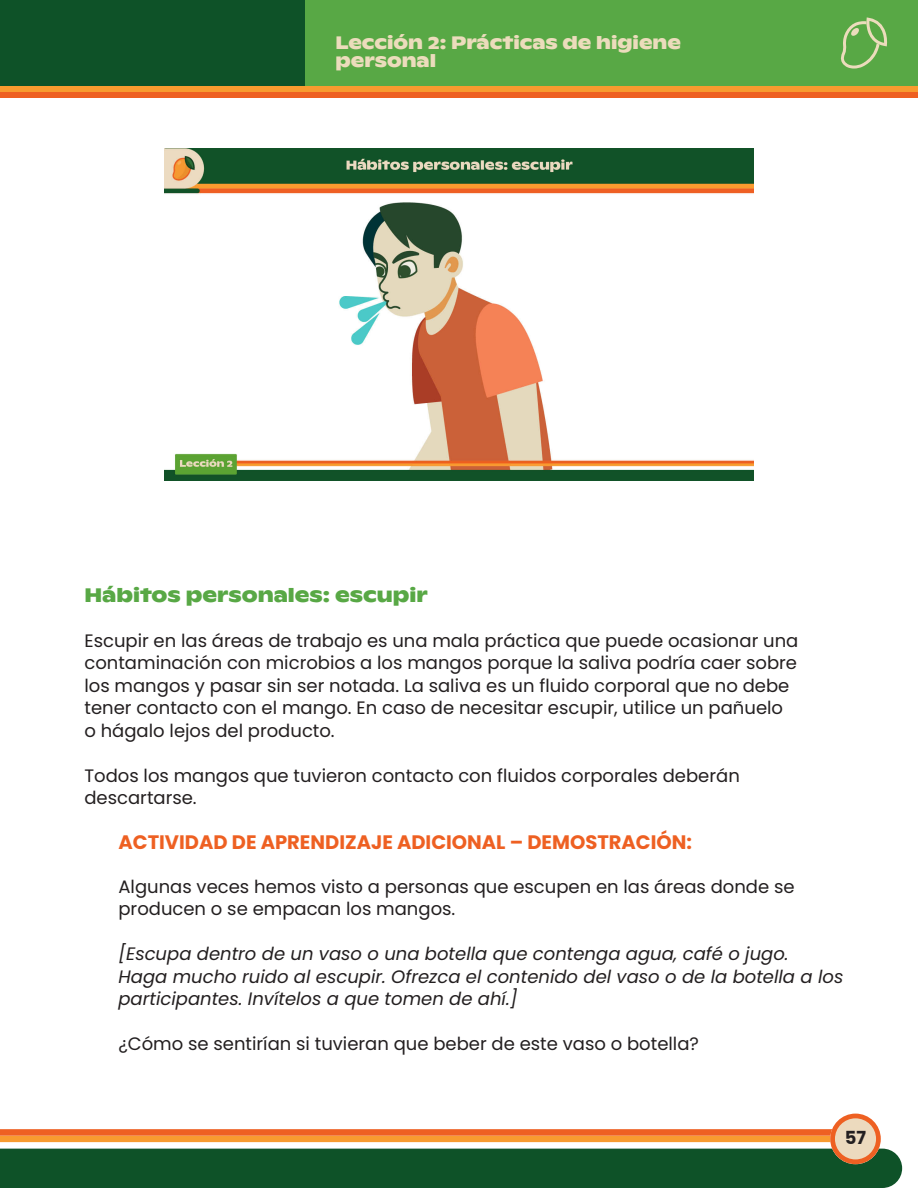
<style>
.page{position:relative;width:918px;height:1188px;background:#fff}
.page>*{position:absolute;margin:0;border:0;box-sizing:border-box;transform-origin:0 0}
.t1{font:700 19.5px "Poppins";color:#ee6022}
.t2{font:700 19.5px "ABC Ginto Nord";color:#58a845}
.t3{font:18px "Poppins";color:#231f20}
.t4{font:italic 18px "Poppins";color:#231f20}
.t5{font:700 18px/18px "ABC Ginto Nord";color:#ecdcbc}
.t6{font:700 18px "Poppins";color:#231f20}
</style>
<div class="page">
<svg style="left:0;top:1114px;width:902px;height:74px"></svg>
<div style="left:0;top:92px;width:918px;height:6px;background:#ee6022"></div>
<div style="left:0;top:85px;width:918px;height:7px;background:#f89b2f"></div>
<div style="left:0;top:0;width:306px;height:85px;background:#0e5228"></div>
<div style="left:306px;top:0;width:612px;height:85px;background:#58a845"></div>
<svg style="left:841px;top:17px;width:46px;height:52px"></svg>
<img style="left:164px;top:149px;width:590px;height:331px">
<p class="t5" style="left:335px;top:33px;width:347px">Lección 2: Prácticas de higiene personal</p>
<p class="t2" style="left:84px;top:583px;width:345px">Hábitos personales: escupir</p>
<p class="t3" style="left:84px;top:630px;width:715px">Escupir en las áreas de trabajo es una mala práctica que puede ocasionar una</p>
<p class="t3" style="left:84px;top:653px;width:714px">contaminación con microbios a los mangos porque la saliva podría caer sobre</p>
<p class="t3" style="left:84px;top:675px;width:706px">los mangos y pasar sin ser notada. La saliva es un fluido corporal que no debe</p>
<p class="t3" style="left:84px;top:698px;width:700px">tener contacto con el mango. En caso de necesitar escupir, utilice un pañuelo</p>
<p class="t3" style="left:84px;top:720px;width:252px">o hágalo lejos del producto.</p>
<p class="t3" style="left:84px;top:765px;width:657px">Todos los mangos que tuvieron contacto con fluidos corporales deberán</p>
<p class="t3" style="left:84px;top:788px;width:114px">descartarse.</p>
<p class="t1" style="left:118px;top:830px;width:575px">ACTIVIDAD DE APRENDIZAJE ADICIONAL – DEMOSTRACIÓN:</p>
<p class="t3" style="left:118px;top:876px;width:678px">Algunas veces hemos visto a personas que escupen en las áreas donde se</p>
<p class="t3" style="left:118px;top:899px;width:338px">producen o se empacan los mangos.</p>
<p class="t4" style="left:118px;top:944px;width:672px">[Escupa dentro de un vaso o una botella que contenga agua, café o jugo.</p>
<p class="t4" style="left:118px;top:966px;width:726px">Haga mucho ruido al escupir. Ofrezca el contenido del vaso o de la botella a los</p>
<p class="t4" style="left:118px;top:989px;width:400px">participantes. Invítelos a que tomen de ahí.]</p>
<p class="t3" style="left:118px;top:1034px;width:582px">¿Cómo se sentirían si tuvieran que beber de este vaso o botella?</p>
<p class="t6" style="left:845px;top:1128px;width:23px">57</p>
</div>
